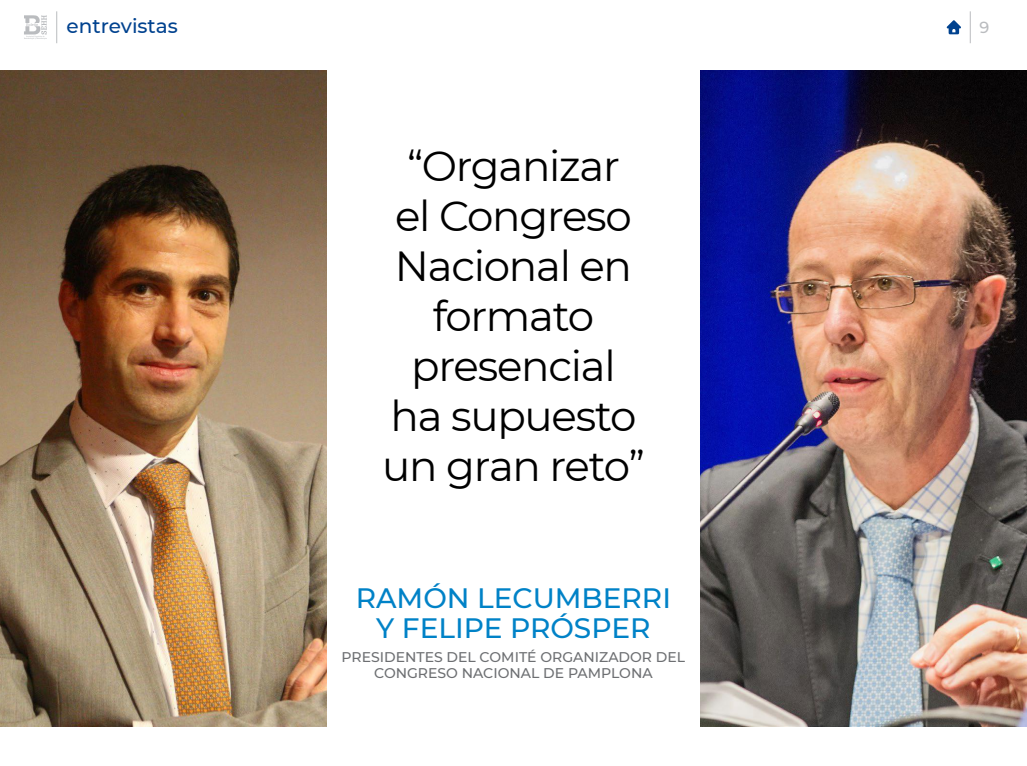
<style>
.page{position:relative;width:1027px;height:766px;background:#fff}
.page>*{position:absolute;margin:0;border:0;box-sizing:border-box;transform-origin:0 0}
.t1{font:42px/50px "Montserrat";letter-spacing:-.03em;color:#000;text-align:center}
.t2{font:500 28px/30px "Montserrat";color:#0082c7;text-align:center}
.t3{font:500 20px "Montserrat";color:#00428f}
.t4{font:500 16px "Montserrat";color:#babcbf}
.t5{font:500 14px/16px "Montserrat";color:#6d6f72;text-align:center}
</style>
<div class="page">
<svg style="left:24px;top:15px;width:23px;height:24px"></svg>
<hr style="left:56px;top:11px;width:1px;height:32px;background:#babcbf">
<hr style="left:969px;top:11px;width:1px;height:32px;background:#babcbf">
<svg style="left:946px;top:20px;width:14px;height:14px"></svg>
<img style="left:0;top:71px;width:326px;height:655px">
<img style="left:700px;top:71px;width:326px;height:655px">
<p class="t3" style="left:67px;top:12px;width:113px">entrevistas</p>
<p class="t4" style="left:979px;top:16px;width:11px">9</p>
<p class="t1" style="left:382px;top:139px;width:264px">“Organizar<br>el Congreso<br>Nacional en formato presencial ha supuesto un gran reto”</p>
<p class="t2" style="left:355px;top:581px;width:317px">RAMÓN LECUMBERRI<br>Y FELIPE PRÓSPER</p>
<p class="t5" style="left:341px;top:648px;width:345px">PRESIDENTES DEL COMITÉ ORGANIZADOR DEL<br>CONGRESO NACIONAL DE PAMPLONA</p>
</div>
